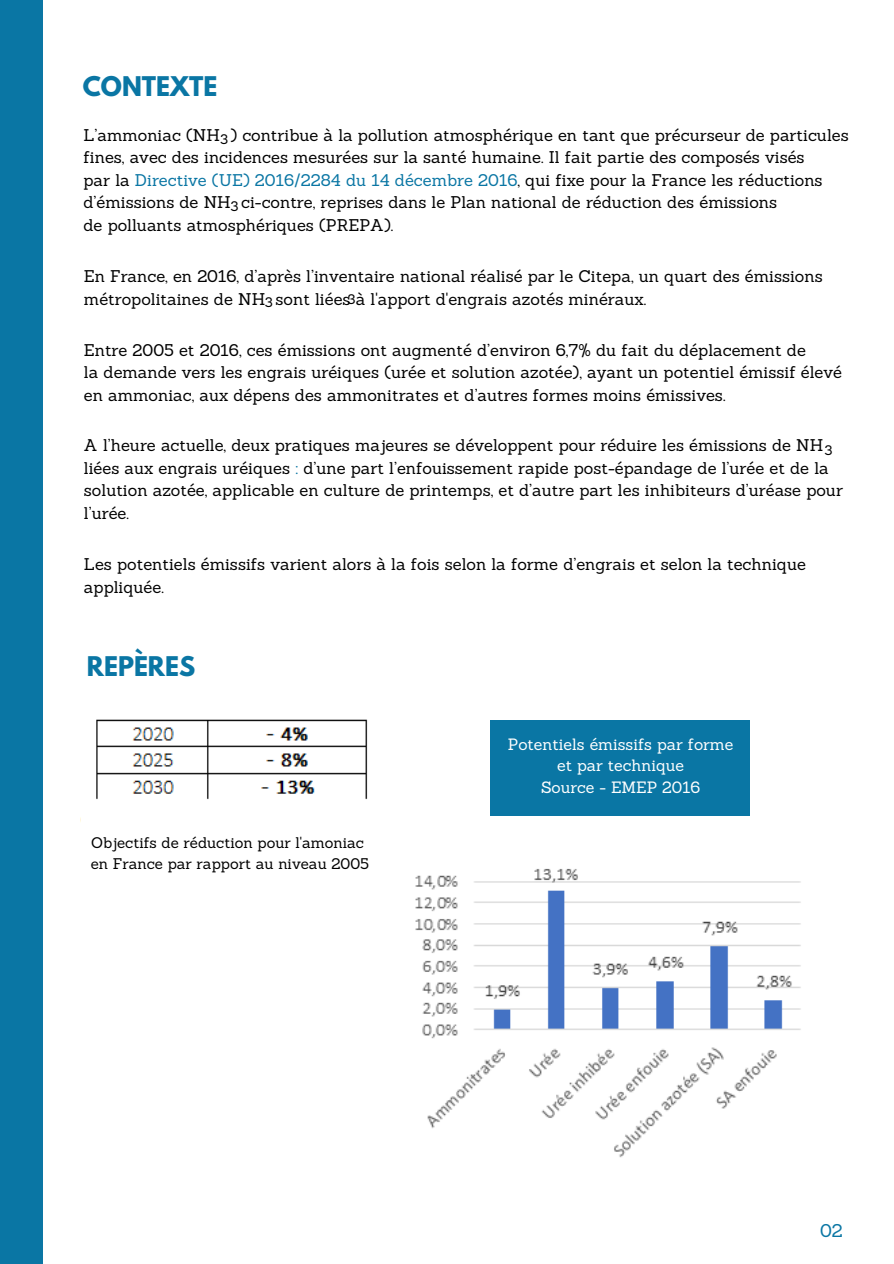
<style>
.page{position:relative;width:894px;height:1264px;background:#fff}
.page>*{position:absolute;margin:0;border:0;box-sizing:border-box;transform-origin:0 0}
.t1{font:700 24px "League Spartan";color:#0a76a4}
.t2{font:18px "Sanchez";color:#0a76a4}
.t3{font:16.5px/22.5px "Sanchez";color:#000}
.t4{font:16.05px/21.8px "Sanchez";color:#fff;text-align:center}
.t5{font:15px/20.2px "Sanchez";color:#000}
.t6{font:13.5px "Sanchez";color:#000}
.s1{color:#0a76a4}
</style>
<div class="page">
<img style="left:80px;top:719px;width:288px;height:103px">
<div style="left:81px;top:804px;width:273px;height:57px;background:#fff"></div>
<img style="left:415px;top:868px;width:386px;height:290px">
<div style="left:490px;top:720px;width:259px;height:95px;background:#0a76a4"></div>
<div style="left:0;top:0;width:43px;height:1263px;background:#0a76a4"></div>
<h1 class="t1" style="left:83px;top:75px;width:136px">CONTEXTE</h1>
<p class="t3" style="left:83px;top:123px;width:766px">L’ammoniac (NH ) contribue à la pollution atmosphérique en tant que précurseur de particules fines, avec des incidences mesurées sur la santé humaine. Il fait partie des composés visés<br>par la <span class="s1">Directive (UE) 2016/2284 du 14 décembre 2016</span>, qui fixe pour la France les réductions d’émissions de NH ci-contre, reprises dans le Plan national de réduction des émissions<br>de polluants atmosphériques (PREPA).</p>
<p class="t6" style="left:220px;top:130px;width:9px">3</p>
<p class="t6" style="left:230px;top:198px;width:9px">3</p>
<p class="t3" style="left:84px;top:265px;width:740px">En France, en 2016, d’après l’inventaire national réalisé par le Citepa, un quart des émissions métropolitaines de NH sont liées à l'apport d'engrais azotés minéraux.</p>
<p class="t6" style="left:347px;top:290px;width:9px">3</p>
<p class="t6" style="left:265px;top:293px;width:9px">3</p>
<p class="t3" style="left:84px;top:338px;width:759px">Entre 2005 et 2016, ces émissions ont augmenté d’environ 6,7% du fait du déplacement de<br>la demande vers les engrais uréiques (urée et solution azotée), ayant un potentiel émissif élevé en ammoniac, aux dépens des ammonitrates et d’autres formes moins émissives.</p>
<p class="t3" style="left:84px;top:434px;width:760px">A l’heure actuelle, deux pratiques majeures se développent pour réduire les émissions de NH liées aux engrais uréiques <span class="s1">:</span> d’une part l’enfouissement rapide post-épandage de l’urée et de la solution azotée, applicable en culture de printemps, et d’autre part les inhibiteurs d’uréase pour l’urée.</p>
<p class="t3" style="left:84px;top:553px;width:723px">Les potentiels émissifs varient alors à la fois selon la forme d’engrais et selon la technique appliquée.</p>
<p class="t6" style="left:824px;top:441px;width:9px">3</p>
<h1 class="t1" style="left:87px;top:654px;width:110px">REPÈRES</h1>
<p class="t5" style="left:91px;top:832px;width:279px">Objectifs de réduction pour l'amoniac en France par rapport au niveau 2005</p>
<p class="t4" style="left:507px;top:732px;width:227px">Potentiels émissifs par forme et par technique<br>Source - EMEP 2016</p>
<p class="t2" style="left:819px;top:1218px;width:24px">02</p>
</div>
